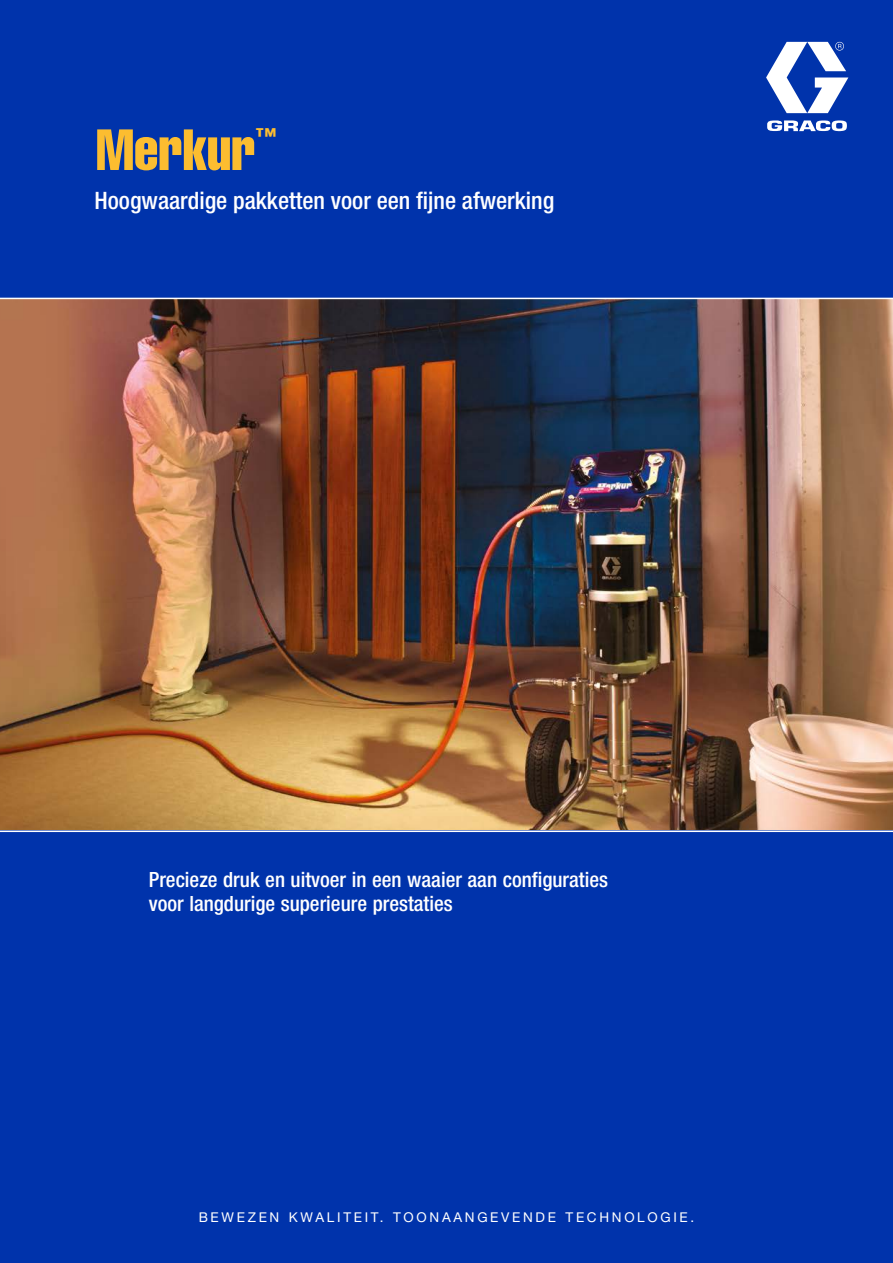
<style>
.page{position:relative;width:893px;height:1263px;background:#0033ab}
.page>*{position:absolute;margin:0;border:0;box-sizing:border-box;transform-origin:0 0}
.t1{font:57px "Helvetica LT Std Comp";color:#fcbd30}
.t2{font:500 condensed 24px "Helvetica Neue LT Std";color:#fff}
.t3{font:500 condensed 21px/24px "Helvetica Neue LT Std";color:#fff}
.t4{font:20.85px "Helvetica LT Std Comp";color:#fcbd30}
.t5{font:13.5px "Helvetica Neue LT Std";letter-spacing:.2em;color:#fff}
</style>
<div class="page">
<img style="left:0;top:299px;width:893px;height:531px">
<hr style="left:0;top:298px;width:893px;height:1px;background:#fff">
<hr style="left:0;top:830px;width:893px;height:2px;background:#fff">
<svg style="left:766px;top:42px;width:82px;height:89px"></svg>
<h1 class="t1" style="left:96px;top:114px;width:161px">Merkur</h1>
<p class="t4" style="left:255px;top:122px;width:22px">™</p>
<p class="t2" style="left:94px;top:186px;width:461px">Hoogwaardige pakketten voor een fijne afwerking</p>
<p class="t3" style="left:149px;top:867px;width:461px">Precieze druk en uitvoer in een waaier aan configuraties voor langdurige superieure prestaties</p>
<p class="t5" style="left:199px;top:1209px;width:497px">BEWEZEN KWALITEIT. TOONAANGEVENDE TECHNOLOGIE.</p>
</div>
